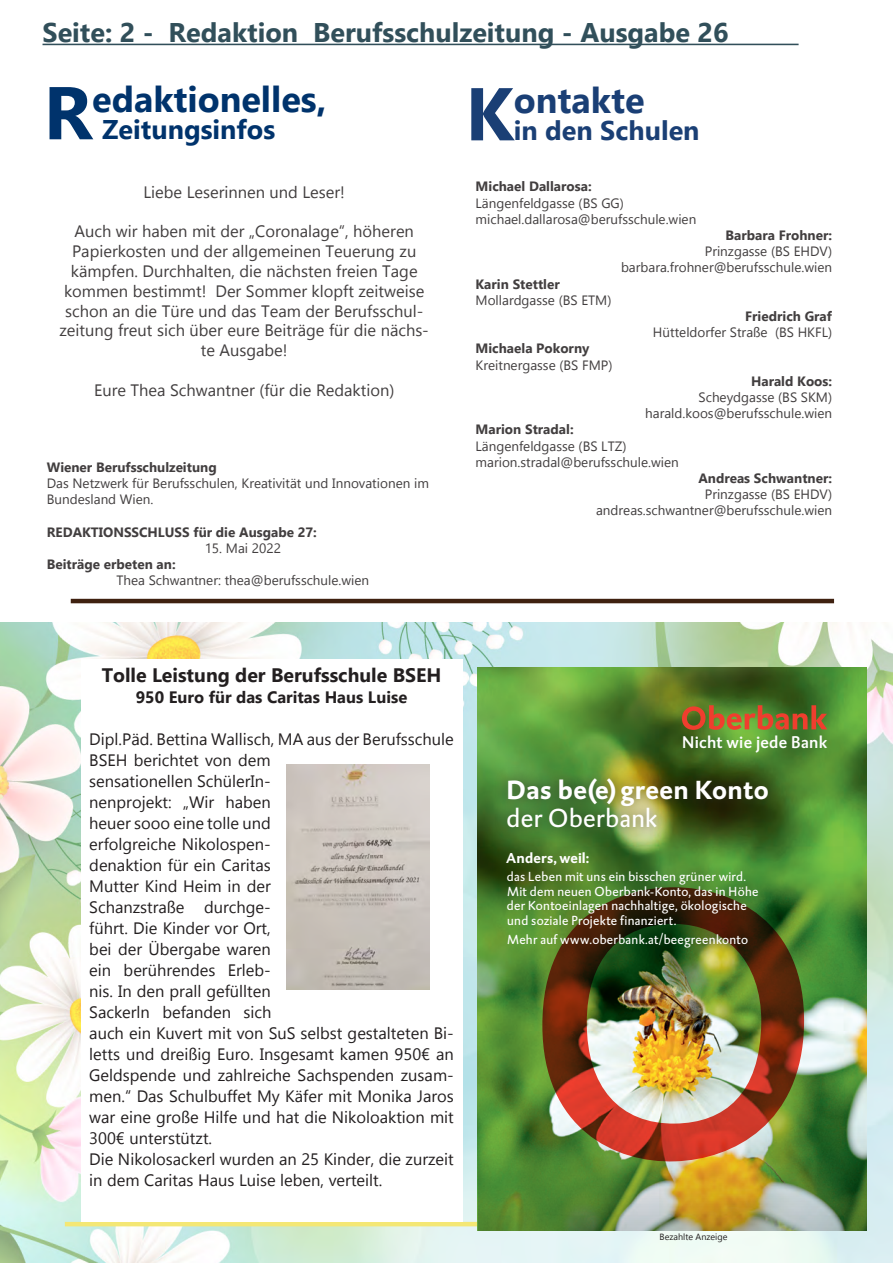
<style>
.page{position:relative;width:893px;height:1263px;background:#fff}
.page>*{position:absolute;margin:0;border:0;box-sizing:border-box;transform-origin:0 0}
.t1{font:700 36px "Gadugi";color:#00336c}
.t2{font:700 36px "Gadugi";color:#1a3f75}
.t3{font:700 27px "Gadugi";color:#314f5a}
.t4{font:700 27px "Gadugi";color:#00336c}
.t5{font:700 27px "Gadugi";color:#1a3f75}
.t6{font:700 26.7px "DTL Caspari T";letter-spacing:.015em;color:#fff}
.t7{font:26.7px "DTL Caspari T";letter-spacing:.015em;color:#fff}
.t8{font:700 19.5px "Gadugi";color:#231f20}
.t9{font:17.25px "DTL Caspari T Medium";letter-spacing:.015em;color:#fff}
.t10{font:16.5px/21px "Gadugi";color:#231f20;text-align:center}
.t11{font:700 16.5px "Gadugi";color:#231f20}
.t12{font:700 14.7px "DTL Caspari T";letter-spacing:.005em;color:#fff}
.t13{font:13.5px/16.2px "Gadugi";color:#231f20}
.t14{font:700 13.5px "Gadugi";color:#231f20}
.t15{font:13.5px/14.7px "DTL Caspari T";letter-spacing:.02em;color:#fff}
.t16{font:9px "Gadugi";color:#231f20}
.s1{font-size:74.55px}
</style>
<div class="page">
<hr style="left:43px;top:44px;width:756px;height:1px;background:#314f5a">
<img style="left:0;top:623px;width:893px;height:640px">
<hr style="left:71px;top:599px;width:763px;height:4px;background:#3f2110">
<hr style="left:65px;top:1222px;width:763px;height:4px;background:#f4e774">
<img style="left:478px;top:668px;width:389px;height:456px">
<img style="left:542px;top:887px;width:264px;height:237px">
<img style="left:478px;top:1124px;width:389px;height:106px">
<div style="left:494px;top:766px;width:287px;height:75px;background:#231f20;opacity:.75"></div>
<svg style="left:650px;top:705px;width:177px;height:36px;background:#72702b"></svg>
<svg style="left:478px;top:668px;width:5px;height:4px"></svg>
<div style="left:81px;top:659px;width:381px;height:563px;background:#fff"></div>
<img style="left:287px;top:764px;width:143px;height:225px">
<h2 class="t3" style="left:43px;top:16px;width:688px">Seite: 2 - Redaktion Berufsschulzeitung - Ausgabe 26</h2>
<h1 class="t1" style="left:44px;top:78px;width:284px"><span class="s1">R</span>edaktionelles,</h1>
<h1 class="t2" style="left:465px;top:79px;width:181px"><span class="s1">K</span>ontakte</h1>
<h2 class="t4" style="left:102px;top:113px;width:175px">Zeitungsinfos</h2>
<p class="t10" style="left:143px;top:181px;width:203px">Liebe Leserinnen und Leser!</p>
<p class="t10" style="left:59px;top:222px;width:371px;line-height:19.8px">Auch wir haben mit der „Coronalage“, höheren Papierkosten und der allgemeinen Teuerung zu kämpfen. Durchhalten, die nächsten freien Tage kommen bestimmt! Der Sommer klopft zeitweise schon an die Türe und das Team der Berufsschul&shy;zeitung freut sich über eure Beiträge für die nächs&shy;te Ausgabe!</p>
<p class="t10" style="left:94px;top:379px;width:302px">Eure Thea Schwantner (für die Redaktion)</p>
<h2 class="t5" style="left:514px;top:115px;width:187px">in den Schulen</h2>
<p class="t14" style="left:476px;top:178px;width:118px">Michael Dallarosa:</p>
<p class="t13" style="left:476px;top:195px;width:222px">Längenfeldgasse (BS GG) michael.dallarosa@berufsschule.wien</p>
<p class="t14" style="left:725px;top:227px;width:108px">Barbara Frohner:</p>
<p class="t13" style="left:621px;top:243px;width:213px;text-align:right">Prinzgasse (BS EHDV) barbara.frohner@berufsschule.wien</p>
<p class="t14" style="left:476px;top:276px;width:86px">Karin Stettler</p>
<p class="t13" style="left:476px;top:292px;width:137px">Mollardgasse (BS ETM)</p>
<p class="t14" style="left:745px;top:308px;width:88px">Friedrich Graf</p>
<p class="t13" style="left:653px;top:324px;width:181px">Hütteldorfer Straße (BS HKFL)</p>
<p class="t14" style="left:476px;top:340px;width:115px">Michaela Pokorny</p>
<p class="t13" style="left:476px;top:357px;width:138px">Kreitnergasse (BS FMP)</p>
<p class="t14" style="left:751px;top:373px;width:83px">Harald Koos:</p>
<p class="t13" style="left:645px;top:389px;width:188px;text-align:right">Scheydgasse (BS SKM) harald.koos@berufsschule.wien</p>
<p class="t14" style="left:47px;top:459px;width:171px">Wiener Berufsschulzeitung</p>
<p class="t13" style="left:47px;top:475px;width:384px">Das Netzwerk für Berufsschulen, Kreativität und Innovationen im<br>Bundesland Wien.</p>
<p class="t14" style="left:47px;top:524px;width:272px">REDAKTIONSSCHLUSS für die Ausgabe 27:</p>
<p class="t13" style="left:205px;top:540px;width:78px">15. Mai 2022</p>
<p class="t14" style="left:47px;top:556px;width:130px">Beiträge erbeten an:</p>
<p class="t13" style="left:116px;top:572px;width:254px">Thea Schwantner: thea@berufsschule.wien</p>
<p class="t14" style="left:476px;top:421px;width:100px">Marion Stradal:</p>
<p class="t13" style="left:476px;top:438px;width:205px">Längenfeldgasse (BS LTZ) marion.stradal@berufsschule.wien</p>
<p class="t14" style="left:698px;top:470px;width:135px">Andreas Schwantner:</p>
<p class="t13" style="left:596px;top:486px;width:238px;text-align:right">Prinzgasse (BS EHDV) andreas.schwantner@berufsschule.wien</p>
<p class="t8" style="left:102px;top:663px;width:341px">Tolle Leistung der Berufsschule BSEH</p>
<p class="t11" style="left:136px;top:687px;width:273px">950 Euro für das Caritas Haus Luise</p>
<p class="t10" style="left:89px;top:728px;width:366px;text-align:left">Dipl.Päd. Bettina Wallisch, MA aus der Berufsschule<br>BSEH berichtet von dem<br>sensationellen SchülerIn-<br>nenprojekt: „Wir haben<br>heuer sooo eine tolle und<br>erfolgreiche Nikolospen-<br>denaktion für ein Caritas<br>Mutter Kind Heim in der<br>Schanzstraße durchge-<br>führt. Die Kinder vor Ort,<br>bei der Übergabe waren<br>ein berührendes Erleb-<br>nis. In den prall gefüllten<br>Sackerln befanden sich<br>auch ein Kuvert mit von SuS selbst gestalteten Bi&shy;letts und dreißig Euro. Insgesamt kamen 950€ an<br>Geldspende und zahlreiche Sachspenden zusam&shy;men.“ Das Schulbuffet My Käfer mit Monika Jaros war eine große Hilfe und hat die Nikoloaktion mit<br>300€ unterstützt.<br>Die Nikolosackerl wurden an 25 Kinder, die zurzeit in dem Caritas Haus Luise leben, verteilt.</p>
<p class="t9" style="left:682px;top:731px;width:146px">Nicht wie jede Bank</p>
<h3 class="t6" style="left:506px;top:772px;width:264px">Das be(e) green Konto</h3>
<h3 class="t7" style="left:506px;top:802px;width:152px">der Oberbank</h3>
<p class="t12" style="left:506px;top:848px;width:85px">Anders, weil:</p>
<p class="t15" style="left:507px;top:869px;width:253px">das Leben mit uns ein bisschen grüner wird.<br>Mit dem neuen Oberbank-Konto, das in Höhe der Kontoeinlagen nachhaltige, ökologische und soziale Projekte finanziert.</p>
<p class="t15" style="left:507px;top:932px;width:243px">Mehr auf www.oberbank.at/beegreenkonto</p>
<p class="t16" style="left:659px;top:1231px;width:69px">Bezahlte Anzeige</p>
</div>
